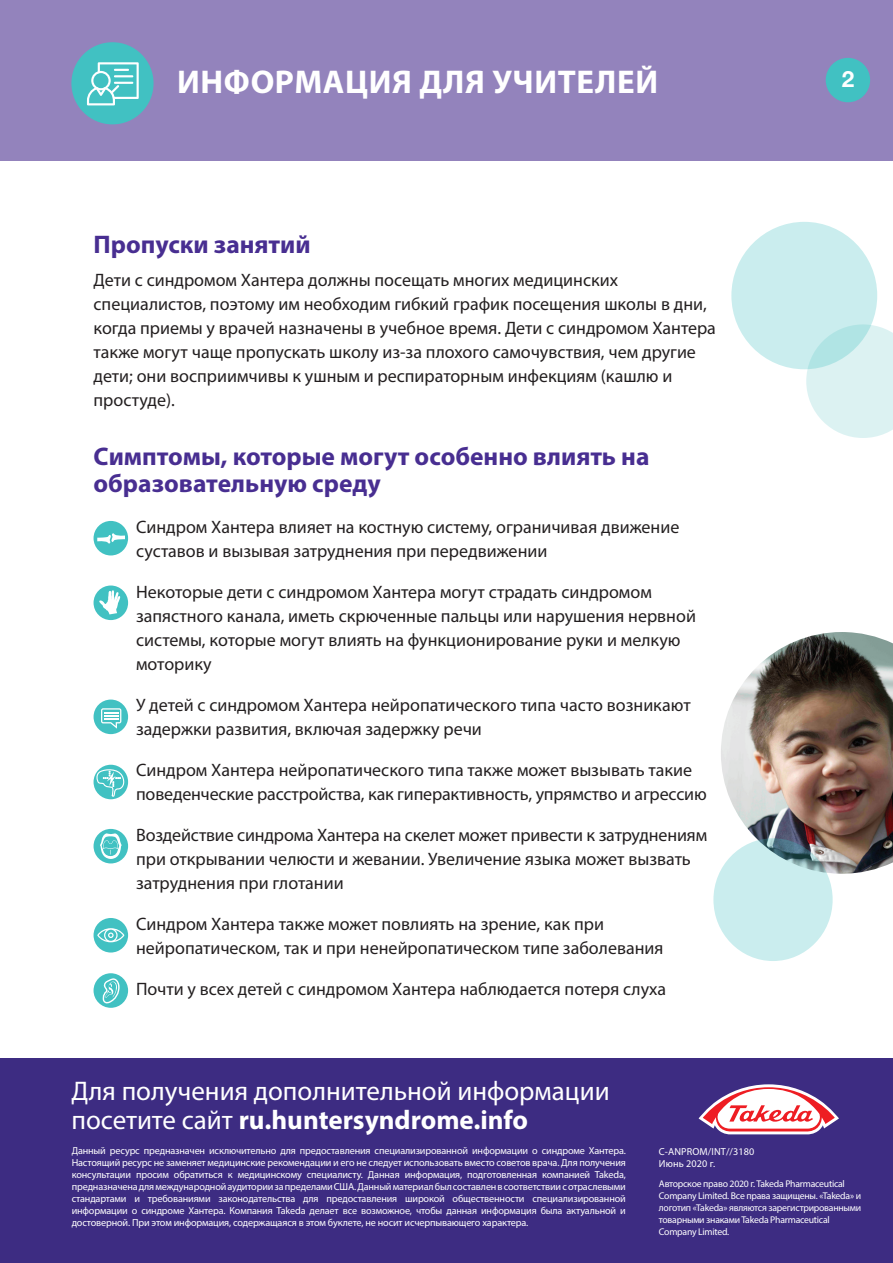
<style>
.page{position:relative;width:893px;height:1263px;background:#fff}
.page>*{position:absolute;margin:0;border:0;box-sizing:border-box;transform-origin:0 0}
.t1{font:700 33px "Myriad Pro";letter-spacing:.02em;color:#fff}
.t2{font:27px/28.5px "Myriad Pro";color:#fff}
.heading{font:700 25.5px/27px "Myriad Pro";color:#482e91}
.t3{font:700 22.5px "Helvetica Neue LT Pro";color:#fff}
.Body_Copy{font:18px/24px "Myriad Pro";color:#231f20}
.t4{font:10.2px/12px "Myriad Pro";letter-spacing:-.015em;color:#fff;text-align:justify}
.t5{font:10.2px/12px "Myriad Pro";letter-spacing:.01em;color:#fff}
.t6{font:9.75px/12px "Myriad Pro";letter-spacing:-.025em;color:#fff}
.s1{font-weight:700}
</style>
<div class="page">
<div style="left:0;top:0;width:893px;height:160px;background:#9383bc"></div>
<img style="left:721px;top:632px;width:172px;height:242px">
<div style="left:71px;top:42px;width:83px;height:82px;background:#41c1c2;border-radius:50%"></div>
<div style="left:826px;top:58px;width:44px;height:44px;background:#41c1c2;border-radius:50%"></div>
<svg style="left:806px;top:324px;width:87px;height:114px;background:#dff3f3"></svg>
<svg style="left:731px;top:222px;width:146px;height:147px;background:#c8eced"></svg>
<svg style="left:87px;top:62px;width:52px;height:43px"></svg>
<div style="left:94px;top:699px;width:34px;height:35px;background:#41c1c2;border-radius:50%"></div>
<svg style="left:101px;top:708px;width:20px;height:21px"></svg>
<div style="left:94px;top:521px;width:34px;height:34px;background:#41c1c2;border-radius:50%"></div>
<svg style="left:97px;top:533px;width:28px;height:11px"></svg>
<div style="left:94px;top:973px;width:34px;height:35px;background:#41c1c2;border-radius:50%"></div>
<svg style="left:103px;top:978px;width:17px;height:25px"></svg>
<div style="left:94px;top:918px;width:34px;height:34px;background:#41c1c2;border-radius:50%"></div>
<svg style="left:97px;top:928px;width:27px;height:14px"></svg>
<div style="left:94px;top:585px;width:34px;height:35px;background:#41c1c2;border-radius:50%"></div>
<svg style="left:99px;top:590px;width:21px;height:24px"></svg>
<div style="left:94px;top:829px;width:34px;height:34px;background:#41c1c2;border-radius:50%"></div>
<svg style="left:100px;top:833px;width:22px;height:26px"></svg>
<svg style="left:713px;top:838px;width:120px;height:123px;background:#c0e3e5"></svg>
<div style="left:94px;top:765px;width:34px;height:34px;background:#41c1c2;border-radius:50%"></div>
<svg style="left:95px;top:767px;width:33px;height:30px"></svg>
<div style="left:0;top:1059px;width:893px;height:204px;background:#3d2c82"></div>
<svg style="left:699px;top:1084px;width:140px;height:50px"></svg>
<p class="t1" style="left:177px;top:60px;width:483px">ИНФОРМАЦИЯ ДЛЯ УЧИТЕЛЕЙ</p>
<p class="t3" style="left:842px;top:65px;width:14px">2</p>
<p class="heading" style="left:94px;top:230px;width:219px">Пропуски занятий</p>
<p class="Body_Copy" style="left:94px;top:267px;width:624px">Дети с синдромом Хантера должны посещать многих медицинских специалистов, поэтому им необходим гибкий график посещения школы в дни, когда приемы у врачей назначены в учебное время. Дети с синдромом Хантера также могут чаще пропускать школу из-за плохого самочувствия, чем другие дети; они восприимчивы к ушным и респираторным инфекциям (кашлю и простуде).</p>
<p class="heading" style="left:94px;top:442px;width:557px">Симптомы, которые могут особенно влиять на образовательную среду</p>
<p class="Body_Copy" style="left:136px;top:515px;width:545px">Синдром Хантера влияет на костную систему, ограничивая движение суставов и вызывая затруднения при передвижении</p>
<p class="Body_Copy" style="left:136px;top:580px;width:561px">Некоторые дети с синдромом Хантера могут страдать синдромом запястного канала, иметь скрюченные пальцы или нарушения нервной системы, которые могут влиять на функционирование руки и мелкую моторику</p>
<p class="Body_Copy" style="left:136px;top:693px;width:556px">У детей с синдромом Хантера нейропатического типа часто возникают задержки развития, включая задержку речи</p>
<p class="Body_Copy" style="left:136px;top:758px;width:572px">Синдром Хантера нейропатического типа также может вызывать такие поведенческие расстройства, как гиперактивность, упрямство и агрессию</p>
<p class="Body_Copy" style="left:136px;top:823px;width:573px">Воздействие синдрома Хантера на скелет может привести к затруднениям при открывании челюсти и жевании. Увеличение языка может вызвать затруднения при глотании</p>
<p class="Body_Copy" style="left:136px;top:912px;width:529px">Синдром Хантера также может повлиять на зрение, как при нейропатическом, так и при ненейропатическом типе заболевания</p>
<p class="Body_Copy" style="left:136px;top:977px;width:532px">Почти у всех детей с синдромом Хантера наблюдается потеря слуха</p>
<p class="t2" style="left:71px;top:1077px;width:540px">Для получения дополнительной информации посетите сайт <span class="s1">ru.huntersyndrome.info</span></p>
<p class="t4" style="left:72px;top:1144px;width:556px">Данный ресурс предназначен исключительно для предоставления специализированной информации о синдроме Хантера.<br>Настоящий ресурс не заменяет медицинские рекомендации и его не следует использовать вместо советов врача. Для получения консультации просим обратиться к медицинскому специалисту. Данная информация, подготовленная компанией Takeda, предназначена для международной аудитории за пределами США. Данный материал был составлен в соответствии с отраслевыми стандартами и требованиями законодательства для предоставления широкой общественности специализированной информации о синдроме Хантера. Компания Takeda делает все возможное, чтобы данная информация была актуальной и достоверной. При этом информация, содержащаяся в этом буклете, не носит исчерпывающего характера.</p>
<p class="t5" style="left:659px;top:1145px;width:97px">C-ANPROM/INT//3180<br>Июнь 2020 г.</p>
<p class="t6" style="left:659px;top:1178px;width:204px">Авторское право 2020 г. Takeda Pharmaceutical Company Limited. Все права защищены. «Takeda» и логотип «Takeda» являются зарегистрированными товарными знаками Takeda Pharmaceutical Company Limited.</p>
</div>
